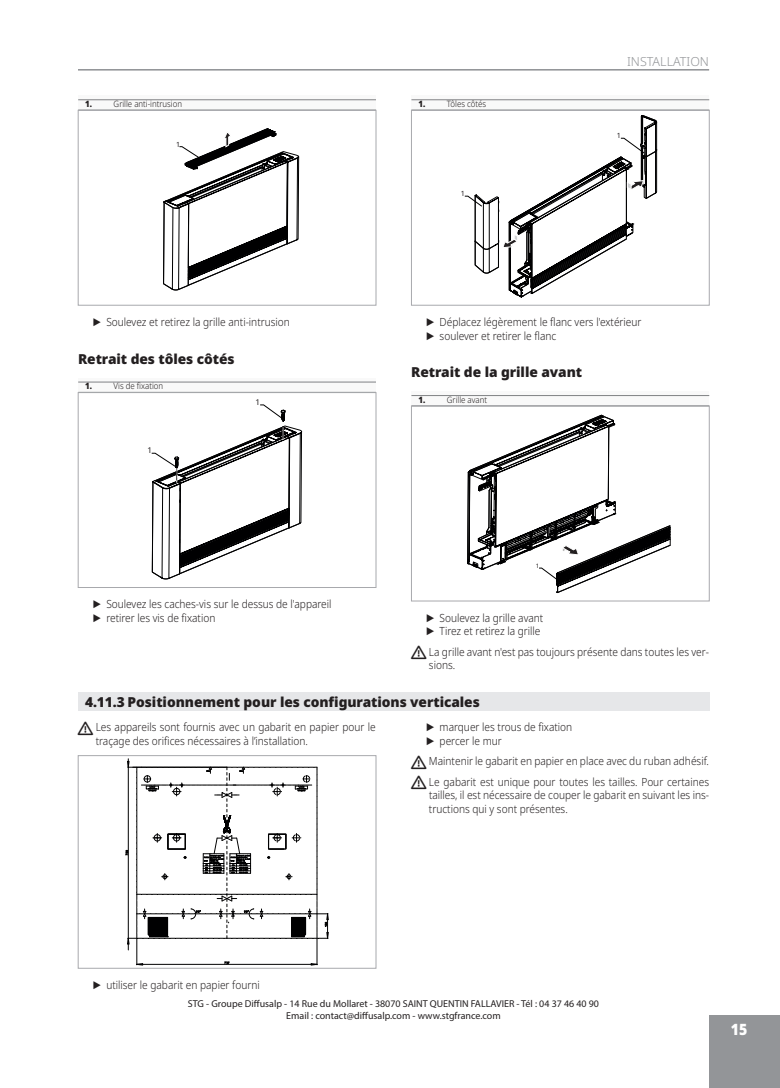
<style>
.page{position:relative;width:780px;height:1088px;background:#fff}
.page>*{position:absolute;margin:0;border:0;box-sizing:border-box;transform-origin:0 0}
.t1{font:900 15.62px "Noto Sans";color:#fff;scale:.9 1}
.t2{font:900 13.75px "Noto Sans";letter-spacing:-.005em;color:#231f20}
.t3{font:300 12.5px "Noto Sans";color:#939598}
.t4{font:300 11.25px/13.5px "Noto Sans";color:#231f20;scale:.9 1}
.t5{font:10px/12px "Myriad Pro";color:#231f20;text-align:center}
.t6{font:300 8.75px "Noto Sans";color:#231f20;scale:.9 1}
.t7{font:900 8.75px "Noto Sans";color:#231f20;scale:.9 1}
.t8{font:8px "Noto Sans";color:#231f20}
.t9{font:7.12px "Noto Sans";color:#231f20}
.t10{font:6.12px "Noto Sans";color:#231f20}
.s1{font-family:"Arial";font-weight:400}
</style>
<div class="page">
<div style="left:709px;top:1015px;width:71px;height:73px;background:#939598"></div>
<hr style="left:78px;top:69px;width:631px;height:1px;background:#939598">
<div style="left:78px;top:96px;width:298px;height:14px;background:#f9f9f9"></div>
<hr style="left:78px;top:100px;width:298px;height:1px;background:#808285">
<svg style="left:163px;top:128px;width:136px;height:178px"></svg>
<div style="left:78px;top:110px;width:298px;height:195px;border:1px solid #a8a9ad"></div>
<svg style="left:78px;top:381px;width:298px;height:11px"></svg>
<hr style="left:78px;top:382px;width:298px;height:1px;background:#808285">
<svg style="left:152px;top:404px;width:150px;height:176px"></svg>
<div style="left:78px;top:392px;width:298px;height:196px;border:1px solid #a8a9ad"></div>
<div style="left:411px;top:96px;width:298px;height:14px;background:#f9f9f9"></div>
<hr style="left:411px;top:100px;width:298px;height:1px;background:#808285">
<svg style="left:464px;top:115px;width:193px;height:183px"></svg>
<div style="left:411px;top:110px;width:298px;height:195px;border:1px solid #a8a9ad"></div>
<div style="left:411px;top:391px;width:298px;height:15px;background:#f9f9f9"></div>
<hr style="left:411px;top:395px;width:298px;height:1px;background:#808285">
<svg style="left:467px;top:415px;width:203px;height:179px"></svg>
<div style="left:411px;top:406px;width:298px;height:195px;border:1px solid #a8a9ad"></div>
<div style="left:78px;top:692px;width:631px;height:19px;background:#e6e7e9"></div>
<hr style="left:128px;top:759px;width:1px;height:179px;background:#000001">
<svg style="left:126px;top:761px;width:202px;height:204px"></svg>
<div style="left:78px;top:755px;width:298px;height:213px;border:1px solid #a8a9ad"></div>
<p class="t7" style="left:85px;top:97px;width:8px">1.</p>
<p class="t6" style="left:114px;top:98px;width:78px">Grille anti-intrusion</p>
<p class="t9" style="left:176px;top:139px;width:6px">1</p>
<p class="t4" style="left:92px;top:315px;width:221px"><span class="s1">►</span> Soulevez et retirez la grille anti-intrusion</p>
<p class="t2" style="left:78px;top:348px;width:158px">Retrait des tôles côtés</p>
<p class="t7" style="left:85px;top:379px;width:8px">1.</p>
<p class="t6" style="left:114px;top:380px;width:57px">Vis de fixation</p>
<p class="t8" style="left:148px;top:445px;width:6px">1</p>
<p class="t8" style="left:255px;top:396px;width:6px">1</p>
<p class="t7" style="left:418px;top:97px;width:8px">1.</p>
<p class="t6" style="left:447px;top:98px;width:45px">Tôles côtés</p>
<p class="t9" style="left:460px;top:189px;width:6px">1</p>
<p class="t3" style="left:627px;top:52px;width:8px">Installat</p>
<p class="t3" style="left:686px;top:52px;width:14px">ion</p>
<p class="t9" style="left:616px;top:131px;width:6px">1</p>
<p class="t4" style="left:425px;top:315px;width:242px"><span class="s1">►</span> Déplacez légèrement le flanc vers l'extérieur <span class="s1">►</span> soulever et retirer le flanc</p>
<p class="t2" style="left:411px;top:362px;width:172px">Retrait de la grille avant</p>
<p class="t7" style="left:418px;top:393px;width:8px">1.</p>
<p class="t6" style="left:447px;top:393px;width:46px">Grille avant</p>
<p class="t10" style="left:536px;top:561px;width:5px">1</p>
<p class="t4" style="left:92px;top:598px;width:267px"><span class="s1">►</span> Soulevez les caches-vis sur le dessus de l'appareil <span class="s1">►</span> retirer les vis de fixation</p>
<p class="t4" style="left:425px;top:611px;width:132px"><span class="s1">►</span> Soulevez la grille avant <span class="s1">►</span> Tirez et retirez la grille</p>
<p class="t4" style="left:429px;top:645px;width:313px">La grille avant n'est pas toujours présente dans toutes les ver&shy;sions.</p>
<p class="t2" style="left:85px;top:692px;width:396px">4.11.3 Positionnement pour les configurations verticales</p>
<p class="t4" style="left:96px;top:721px;width:313px">Les appareils sont fournis avec un gabarit en papier pour le traçage des orifices nécessaires à l’installation.</p>
<p class="t4" style="left:425px;top:721px;width:165px"><span class="s1">►</span> marquer les trous de fixation <span class="s1">►</span> percer le mur</p>
<p class="t4" style="left:429px;top:751px;width:313px;line-height:20.6px">Maintenir le gabarit en papier en place avec du ruban adhésif.<br>Le gabarit est unique pour toutes les tailles. Pour certaines</p>
<p class="t4" style="left:429px;top:789px;width:313px">tailles, il est nécessaire de couper le gabarit en suivant les ins&shy;tructions qui y sont présentes.</p>
<p class="t4" style="left:92px;top:978px;width:188px"><span class="s1">►</span> utiliser le gabarit en papier fourni</p>
<p class="t5" style="left:188px;top:997px;width:412px">STG - Groupe Diffusalp - 14 Rue du Mollaret - 38070 SAINT QUENTIN FALLAVIER - Tél : 04 37 46 40 90<br>Email : contact@diffusalp.com - www.stgfrance.com</p>
<h1 class="t1" style="left:731px;top:1017px;width:20px">15</h1>
</div>
